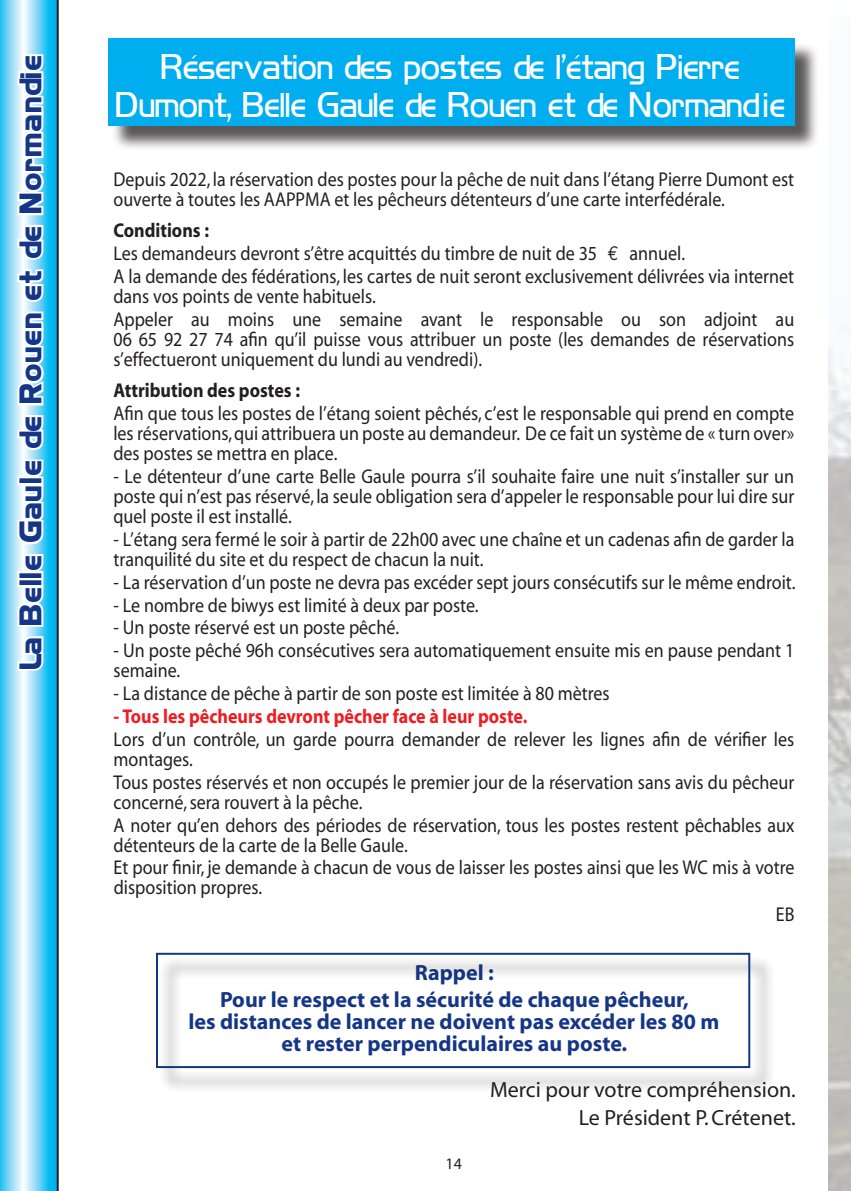
<style>
.page{position:relative;width:851px;height:1191px;background:#fff}
.page>*{position:absolute;margin:0;border:0;box-sizing:border-box;transform-origin:0 0}
.t1{font:32px/38.4px "Hancock Park Light Laser";color:#fff;text-align:center;scale:.94 1}
.t2{font:28px "Hancock Park Bold Laser";letter-spacing:.02em;color:#153686}
.t3{font:700 22px/27.6px "Myriad";color:#153686;text-align:center}
.t4{font:22px/27.6px "Myriad";color:#231f20;text-align:right}
.t5{font:20px/20px "Myriad";color:#231f20;scale:.9 1}
.t6{font:700 20px "Myriad";color:#ee1d23;scale:.9 1}
.t7{font:700 20px "Myriad";color:#231f20;scale:.9 1}
.t8{font:16px "Myriad";color:#231f20}
.s1{font-weight:700}
.s2{font-family:"Euro Mono"}
</style>
<div class="page">
<svg style="left:0;top:0;width:57px;height:1191px;background:#69d0f5"></svg>
<svg style="left:15px;top:584px;width:32px;height:88px"></svg>
<div style="left:18px;top:578px;width:25px;height:9px;border:4px solid #fff"></div>
<div style="left:18px;top:571px;width:25px;height:8px;border:4px solid #fff"></div>
<svg style="left:15px;top:223px;width:32px;height:352px"></svg>
<svg style="left:16px;top:52px;width:31px;height:165px"></svg>
<hr style="left:57px;top:0;width:2px;height:1191px;background:#231f20">
<div style="left:111px;top:42px;width:708px;height:109px;background:#231f20;opacity:.75"></div>
<div style="left:108px;top:39px;width:686px;height:87px;background:#00aeef"></div>
<div style="left:159px;top:955px;width:616px;height:137px;background:#231f20;opacity:.75"></div>
<div style="left:156px;top:952px;width:594px;height:116px;border:2px solid #153686"></div>
<h2 class="t2" style="left:11px;top:668px;width:616px;rotate:-90deg">La Belle Gaule de Rouen et de Normandie</h2>
<h1 class="t1" style="left:117px;top:45px;width:713px">Réservation des postes de l’étang Pierre<br>Dumont, Belle Gaule de Rouen et de Normand ie</h1>
<p class="t5" style="left:113px;top:170px;width:757px">Depuis 2022, la réservation des postes pour la pêche de nuit dans l’étang Pierre Dumont est ouverte à toutes les AAPPMA et les pêcheurs détenteurs d’une carte interfédérale.</p>
<p class="t5" style="left:113px;top:220px;width:757px;line-height:22.8px"><span class="s1">Conditions :<br></span>Les demandeurs devront s’être acquittés du timbre de nuit de 35 <span class="s2">€</span> annuel.<br>A la demande des fédérations, les cartes de nuit seront exclusivement délivrées via internet</p>
<p class="t5" style="left:113px;top:286px;width:757px;line-height:22.8px">dans vos points de vente habituels.<br>Appeler au moins une semaine avant le responsable ou son adjoint au</p>
<p class="t5" style="left:113px;top:330px;width:757px">06 65 92 27 74 afin qu’il puisse vous attribuer un poste (les demandes de réservations s’effectueront uniquement du lundi au vendredi).</p>
<p class="t7" style="left:113px;top:380px;width:209px">Attribution des postes :</p>
<p class="t5" style="left:113px;top:404px;width:757px;text-align:justify">Afin que tous les postes de l’étang soient pêchés, c’est le responsable qui prend en compte les réservations,qui attribuera un poste au demandeur. De ce fait un système de « turn over» des postes se mettra en place.</p>
<p class="t5" style="left:113px;top:467px;width:758px;text-align:justify">- Le détenteur d’une carte Belle Gaule pourra s’il souhaite faire une nuit s’installer sur un poste qui n’est pas réservé, la seule obligation sera d’appeler le responsable pour lui dire sur quel poste il est installé.</p>
<p class="t5" style="left:113px;top:530px;width:758px">- L’étang sera fermé le soir à partir de 22h00 avec une chaîne et un cadenas afin de garder la tranquilité du site et du respect de chacun la nuit.</p>
<p class="t5" style="left:114px;top:573px;width:759px">- La réservation d’un poste ne devra pas excéder sept jours consécutifs sur le même endroit.</p>
<p class="t5" style="left:114px;top:596px;width:407px">- Le nombre de biwys est limité à deux par poste.</p>
<p class="t5" style="left:114px;top:618px;width:318px">- Un poste réservé est un poste pêché.</p>
<p class="t5" style="left:114px;top:641px;width:757px">- Un poste pêché 96h consécutives sera automatiquement ensuite mis en pause pendant 1 semaine.</p>
<p class="t5" style="left:114px;top:684px;width:552px">- La distance de pêche à partir de son poste est limitée à 80 mètres</p>
<p class="t6" style="left:114px;top:706px;width:461px">- Tous les pêcheurs devront pêcher face à leur poste.</p>
<p class="t5" style="left:113px;top:730px;width:757px">Lors d’un contrôle, un garde pourra demander de relever les lignes afin de vérifier les montages.</p>
<p class="t5" style="left:113px;top:773px;width:757px">Tous postes réservés et non occupés le premier jour de la réservation sans avis du pêcheur concerné, sera rouvert à la pêche.</p>
<p class="t5" style="left:113px;top:815px;width:757px">A noter qu’en dehors des périodes de réservation, tous les postes restent pêchables aux détenteurs de la carte de la Belle Gaule.</p>
<p class="t5" style="left:114px;top:858px;width:758px">Et pour finir, je demande à chacun de vous de laisser les postes ainsi que les WC mis à votre disposition propres.</p>
<p class="t5" style="left:775px;top:905px;width:22px">EB</p>
<p class="t3" style="left:220px;top:959px;width:470px">Rappel :<br>Pour le respect et la sécurité de chaque pêcheur,</p>
<p class="t3" style="left:188px;top:1011px;width:532px;line-height:22px">les distances de lancer ne doivent pas excéder les 80 m et rester perpendiculaires au poste.</p>
<p class="t4" style="left:490px;top:1076px;width:307px">Merci pour votre compréhension.<br>Le Président P. Crétenet.</p>
<p class="t8" style="left:445px;top:1155px;width:18px">14</p>
</div>
